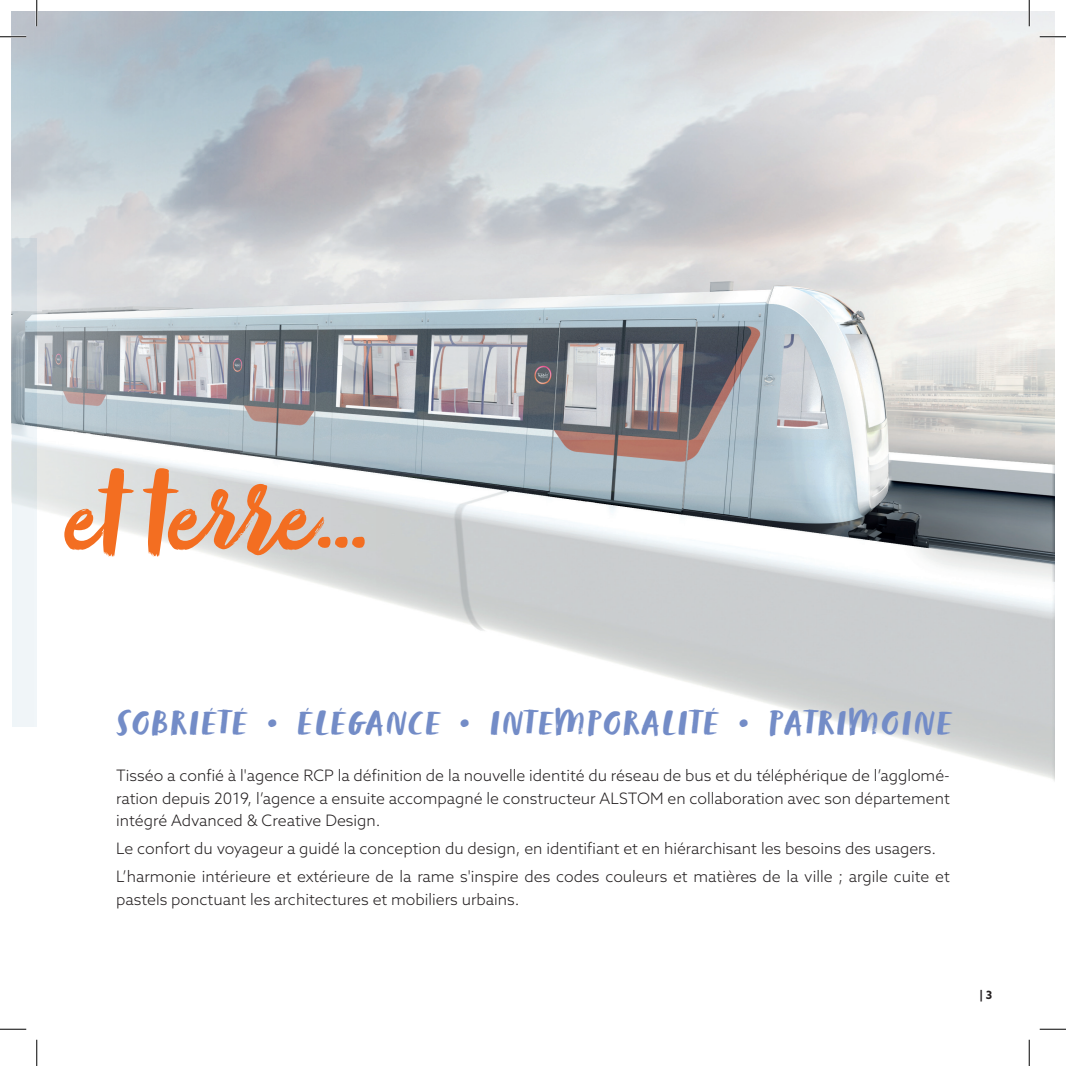
<style>
.page{position:relative;width:1066px;height:1066px;background:#fff}
.page>*{position:absolute;margin:0;border:0;box-sizing:border-box;transform-origin:0 0}
.t1{font:122.15px "Zooja Pro";color:#f36e21}
.t2{font:35px "Zooja Pro";letter-spacing:.1em;color:#738cc7}
.t3{font:300 15.75px/22.8px "Azo Sans";color:#231f20;text-align:justify}
.t4{font:700 11.38px "Azo Sans";color:#231f20}
</style>
<div class="page">
<img style="left:12px;top:12px;width:1042px;height:768px">
<hr style="left:0;top:36px;width:26px;height:2px;background:#fff">
<hr style="left:1039px;top:36px;width:27px;height:2px;background:#fff">
<hr style="left:36px;top:0;width:2px;height:26px;background:#fff">
<hr style="left:1028px;top:0;width:2px;height:26px;background:#fff">
<svg style="left:0;top:36px;width:26px;height:1px"></svg>
<svg style="left:1039px;top:36px;width:27px;height:1px"></svg>
<svg style="left:0;top:1029px;width:26px;height:1px"></svg>
<svg style="left:1039px;top:1029px;width:27px;height:1px"></svg>
<svg style="left:36px;top:0;width:1px;height:26px"></svg>
<svg style="left:36px;top:1039px;width:1px;height:27px"></svg>
<svg style="left:1029px;top:0;width:1px;height:26px"></svg>
<svg style="left:1029px;top:1039px;width:1px;height:27px"></svg>
<h1 class="t1" style="left:61px;top:444px;width:307px">et terre…</h1>
<p class="t2" style="left:116px;top:702px;width:835px">SOBRIÉTÉ • ÉLÉGANCE • INTEMPORALITÉ • PATRIMOINE</p>
<p class="t3" style="left:116px;top:763px;width:835px">Tisséo a confié à l'agence RCP la définition de la nouvelle identité du réseau de bus et du téléphérique de l’agglomé&shy;ration depuis 2019, l’agence a ensuite accompagné le constructeur ALSTOM en collaboration avec son département intégré Advanced &amp; Creative Design.</p>
<p class="t3" style="left:116px;top:837px;width:821px">Le confort du voyageur a guidé la conception du design, en identifiant et en hiérarchisant les besoins des usagers.</p>
<p class="t3" style="left:116px;top:864px;width:835px">L’harmonie intérieure et extérieure de la rame s'inspire des codes couleurs et matières de la ville ; argile cuite et pastels ponctuant les architectures et mobiliers urbains.</p>
<p class="t4" style="left:979px;top:987px;width:14px">| 3</p>
</div>
